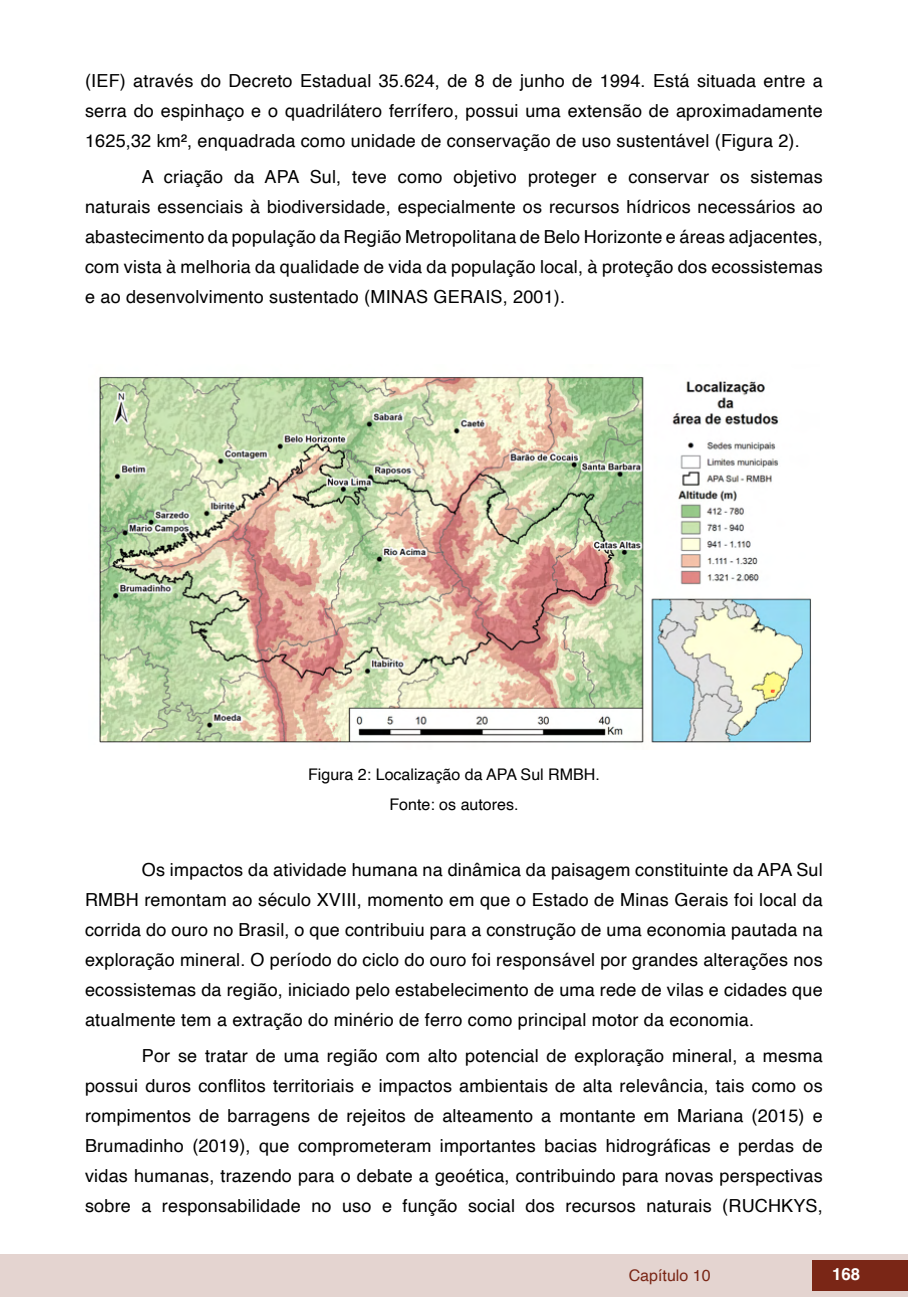
<style>
.page{position:relative;width:908px;height:1304px;background:#fff}
.page>*{position:absolute;margin:0;border:0;box-sizing:border-box;transform-origin:0 0}
.txt{font:18px/30px "Helvetica";letter-spacing:.01em;color:#000;text-align:justify}
.t1{font:700 16.8px "Helvetica";color:#fff}
.imagens_graf_tab{font:16px "Helvetica";color:#000}
.t2{font:16px "Helvetica";color:#7a2616}
</style>
<div class="page">
<div style="left:0;top:1254px;width:906px;height:43px;background:#e4d4d0"></div>
<div style="left:812px;top:1261px;width:95px;height:30px;background:#7a2616"></div>
<img style="left:99px;top:376px;width:712px;height:367px">
<p class="txt" style="left:85px;top:66px;width:738px">(IEF) através do Decreto Estadual 35.624, de 8 de junho de 1994. Está situada entre a serra do espinhaço e o quadrilátero ferrífero, possui uma extensão de aproximadamente 1625,32 km², enquadrada como unidade de conservação de uso sustentável (Figura 2).</p>
<p class="txt" style="left:85px;top:162px;width:738px;text-indent:57px">A criação da APA Sul, teve como objetivo proteger e conservar os sistemas naturais essenciais à biodiversidade, especialmente os recursos hídricos necessários ao abastecimento da população da Região Metropolitana de Belo Horizonte e áreas adjacentes, com vista à melhoria da qualidade de vida da população local, à proteção dos ecossistemas e ao desenvolvimento sustentado (MINAS GERAIS, 2001).</p>
<p class="imagens_graf_tab" style="left:308px;top:762px;width:293px">Figura 2: Localização da APA Sul RMBH.</p>
<p class="imagens_graf_tab" style="left:389px;top:792px;width:130px">Fonte: os autores.</p>
<p class="txt" style="left:85px;top:855px;width:738px;text-indent:57px">Os impactos da atividade humana na dinâmica da paisagem constituinte da APA Sul RMBH remontam ao século XVIII, momento em que o Estado de Minas Gerais foi local da corrida do ouro no Brasil, o que contribuiu para a construção de uma economia pautada na exploração mineral. O período do ciclo do ouro foi responsável por grandes alterações nos ecossistemas da região, iniciado pelo estabelecimento de uma rede de vilas e cidades que atualmente tem a extração do minério de ferro como principal motor da economia.</p>
<p class="txt" style="left:85px;top:1041px;width:738px;text-indent:57px">Por se tratar de uma região com alto potencial de exploração mineral, a mesma possui duros conflitos territoriais e impactos ambientais de alta relevância, tais como os rompimentos de barragens de rejeitos de alteamento a montante em Mariana (2015) e Brumadinho (2019), que comprometeram importantes bacias hidrográficas e perdas de vidas humanas, trazendo para o debate a geoética, contribuindo para novas perspectivas sobre a responsabilidade no uso e função social dos recursos naturais (RUCHKYS,</p>
<p class="t2" style="left:628px;top:1263px;width:83px">Capítulo 10</p>
<p class="t1" style="left:831px;top:1264px;width:30px">168</p>
</div>
